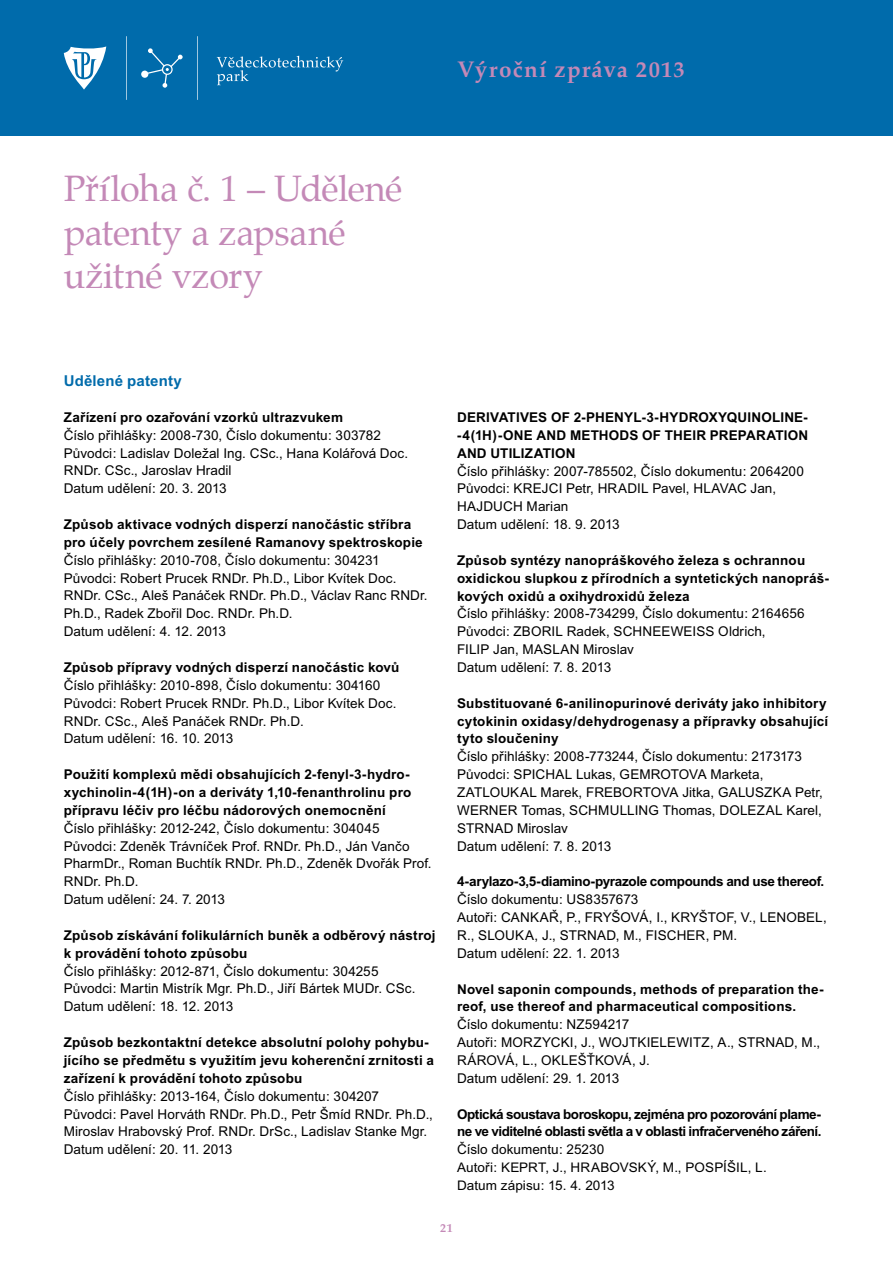
<style>
.page{position:relative;width:893px;height:1263px;background:#fff}
.page>*{position:absolute;margin:0;border:0;box-sizing:border-box;transform-origin:0 0}
.t1{font:36px/43.2px "Palatino";letter-spacing:-.015em;color:#c489b7}
.t2{font:700 22.5px "Palatino";letter-spacing:.05em;color:#c489b7}
.t3{font:700 15px "Arial CE";letter-spacing:.01em;color:#006bab}
.t4{font:13.5px/17.9px "Arial CE";letter-spacing:.005em;color:#000}
.t5{font:700 13.5px/17.9px "Arial CE";letter-spacing:.01em;color:#000}
.t6{font:700 13.5px/17.9px "Arial CE";letter-spacing:-.035em;color:#000}
.t7{font:700 13.5px "Arial CE";letter-spacing:-.025em;color:#000}
.t8{font:13.2px/17.9px "Arial CE";letter-spacing:.005em;color:#000}
.t9{font:700 12px "Palatino";color:#c489b7}
</style>
<div class="page">
<div style="left:0;top:0;width:893px;height:136px;background:#006bab"></div>
<svg style="left:64px;top:46px;width:42px;height:44px"></svg>
<svg style="left:126px;top:36px;width:1px;height:64px"></svg>
<svg style="left:197px;top:36px;width:1px;height:64px"></svg>
<svg style="left:217px;top:56px;width:126px;height:29px"></svg>
<svg style="left:141px;top:48px;width:42px;height:40px"></svg>
<h2 class="t2" style="left:457px;top:50px;width:229px">Výroční zpráva 2013</h2>
<h1 class="t1" style="left:64px;top:167px;width:340px">Příloha č. 1 – Udělené patenty a zapsané užitné vzory</h1>
<p class="t3" style="left:64px;top:372px;width:119px">Udělené patenty</p>
<p class="t5" style="left:64px;top:408px;width:281px">Zařízení pro ozařování vzorků ultrazvukem</p>
<p class="t4" style="left:64px;top:426px;width:346px">Číslo přihlášky: 2008-730, Číslo dokumentu: 303782<br>Původci: Ladislav Doležal Ing. CSc., Hana Kolářová Doc.<br>RNDr. CSc., Jaroslav Hradil<br>Datum udělení: 20. 3. 2013</p>
<p class="t5" style="left:64px;top:515px;width:360px">Způsob aktivace vodných disperzí nanočástic stříbra pro účely povrchem zesílené Ramanovy spektroskopie</p>
<p class="t4" style="left:64px;top:551px;width:365px">Číslo přihlášky: 2010-708, Číslo dokumentu: 304231<br>Původci: Robert Prucek RNDr. Ph.D., Libor Kvítek Doc.<br>RNDr. CSc., Aleš Panáček RNDr. Ph.D., Václav Ranc RNDr.<br>Ph.D., Radek Zbořil Doc. RNDr. Ph.D.<br>Datum udělení: 4. 12. 2013</p>
<p class="t5" style="left:64px;top:658px;width:337px">Způsob přípravy vodných disperzí nanočástic kovů</p>
<p class="t4" style="left:64px;top:676px;width:334px">Číslo přihlášky: 2010-898, Číslo dokumentu: 304160<br>Původci: Robert Prucek RNDr. Ph.D., Libor Kvítek Doc.<br>RNDr. CSc., Aleš Panáček RNDr. Ph.D.<br>Datum udělení: 16. 10. 2013</p>
<p class="t5" style="left:64px;top:765px;width:349px;text-align:justify">Použití komplexů mědi obsahujících 2-fenyl-3-hydro&shy;xychinolin-4(1H)-on a deriváty 1,10-fenanthrolinu pro přípravu léčiv pro léčbu nádorových onemocnění</p>
<p class="t4" style="left:64px;top:819px;width:369px">Číslo přihlášky: 2012-242, Číslo dokumentu: 304045<br>Původci: Zdeněk Trávníček Prof. RNDr. Ph.D., Ján Vančo PharmDr., Roman Buchtík RNDr. Ph.D., Zdeněk Dvořák Prof.<br>RNDr. Ph.D.<br>Datum udělení: 24. 7. 2013</p>
<p class="t5" style="left:64px;top:926px;width:373px">Způsob získávání folikulárních buněk a odběrový nástroj k provádění tohoto způsobu</p>
<p class="t4" style="left:64px;top:962px;width:353px">Číslo přihlášky: 2012-871, Číslo dokumentu: 304255<br>Původci: Martin Mistrík Mgr. Ph.D., Jiří Bártek MUDr. CSc.<br>Datum udělení: 18. 12. 2013</p>
<p class="t5" style="left:64px;top:1033px;width:372px">Způsob bezkontaktní detekce absolutní polohy pohybu&shy;jícího se předmětu s využitím jevu koherenční zrnitosti a zařízení k provádění tohoto způsobu</p>
<p class="t4" style="left:64px;top:1087px;width:371px">Číslo přihlášky: 2013-164, Číslo dokumentu: 304207<br>Původci: Pavel Horváth RNDr. Ph.D., Petr Šmíd RNDr. Ph.D., Miroslav Hrabovský Prof. RNDr. DrSc., Ladislav Stanke Mgr.<br>Datum udělení: 20. 11. 2013</p>
<p class="t5" style="left:457px;top:408px;width:353px;text-align:justify">DERIVATIVES OF 2-PHENYL-3-HYDROXYQUINOLINE--4(1H)-ONE AND METHODS OF THEIR PREPARATION AND UTILIZATION</p>
<p class="t4" style="left:457px;top:462px;width:348px">Číslo přihlášky: 2007-785502, Číslo dokumentu: 2064200<br>Původci: KREJCI Petr, HRADIL Pavel, HLAVAC Jan, HAJDUCH Marian<br>Datum udělení: 18. 9. 2013</p>
<p class="t5" style="left:457px;top:551px;width:374px">Způsob syntézy nanopráškového železa s ochrannou oxidickou slupkou z přírodních a syntetických nanopráš&shy;kových oxidů a oxihydroxidů železa</p>
<p class="t4" style="left:457px;top:605px;width:349px">Číslo přihlášky: 2008-734299, Číslo dokumentu: 2164656<br>Původci: ZBORIL Radek, SCHNEEWEISS Oldrich,<br>FILIP Jan, MASLAN Miroslav<br>Datum udělení: 7. 8. 2013</p>
<p class="t5" style="left:457px;top:694px;width:373px">Substituované 6-anilinopurinové deriváty jako inhibitory cytokinin oxidasy/dehydrogenasy a přípravky obsahující tyto sloučeniny</p>
<p class="t4" style="left:457px;top:748px;width:367px">Číslo přihlášky: 2008-773244, Číslo dokumentu: 2173173<br>Původci: SPICHAL Lukas, GEMROTOVA Marketa, ZATLOUKAL Marek, FREBORTOVA Jitka, GALUSZKA Petr, WERNER Tomas, SCHMULLING Thomas, DOLEZAL Karel, STRNAD Miroslav<br>Datum udělení: 7. 8. 2013</p>
<p class="t7" style="left:457px;top:874px;width:369px">4-arylazo-3,5-diamino-pyrazole compounds and use thereof.</p>
<p class="t4" style="left:457px;top:890px;width:371px">Číslo dokumentu: US8357673<br>Autoři: CANKAŘ, P., FRYŠOVÁ, I., KRYŠTOF, V., LENOBEL, R., SLOUKA, J., STRNAD, M., FISCHER, PM.<br>Datum udělení: 22. 1. 2013</p>
<p class="t5" style="left:457px;top:980px;width:368px">Novel saponin compounds, methods of preparation the&shy;reof, use thereof and pharmaceutical compositions.</p>
<p class="t4" style="left:457px;top:1015px;width:365px">Číslo dokumentu: NZ594217<br>Autoři: MORZYCKI, J., WOJTKIELEWITZ, A., STRNAD, M., RÁROVÁ, L., OKLEŠŤKOVÁ, J.<br>Datum udělení: 29. 1. 2013</p>
<p class="t6" style="left:457px;top:1105px;width:366px">Optická soustava boroskopu, zejména pro pozorování plame&shy;ne ve viditelné oblasti světla a v oblasti infračerveného záření.</p>
<p class="t4" style="left:457px;top:1141px;width:149px">Číslo dokumentu: 25230</p>
<p class="t8" style="left:457px;top:1158px;width:311px">Autoři: KEPRT, J., HRABOVSKÝ, M., POSPÍŠIL, L.<br>Datum zápisu: 15. 4. 2013</p>
<p class="t9" style="left:440px;top:1217px;width:14px">21</p>
</div>
